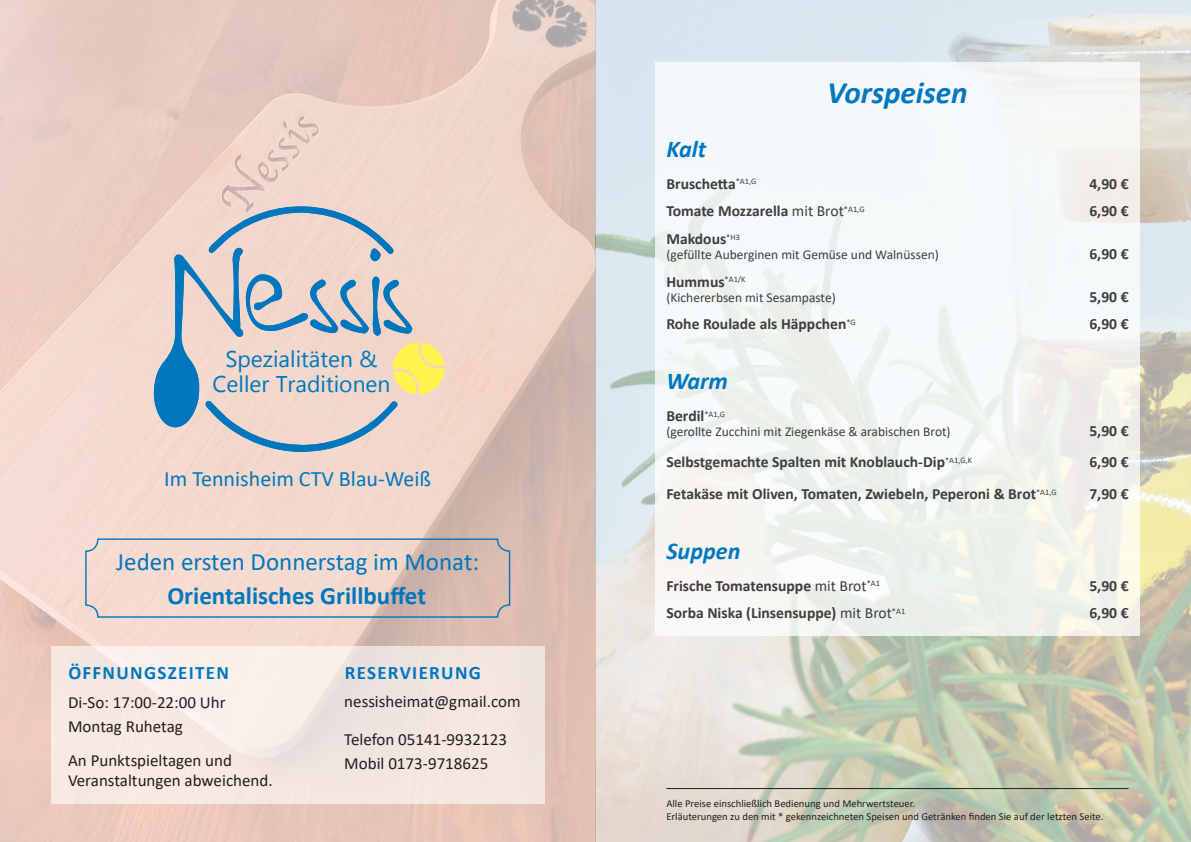
<style>
.page{position:relative;width:1191px;height:842px;background:#fff}
.page>*{position:absolute;margin:0;border:0;box-sizing:border-box;transform-origin:0 0}
.t1{font:italic 700 31.2px "Calibri";color:#0077bf}
.t2{font:25px "Calibri";color:#0077bf}
.t3{font:700 25px "Calibri";color:#0077bf}
.t4{font:italic 700 24.1px "Calibri";color:#0077bf}
.t5{font:22.8px/25.6px "Gadugi";color:#0077bf;text-align:center}
.t6{font:22px "Calibri";color:#0077bf}
.t7{font:700 19px "Calibri";letter-spacing:.07em;color:#0077bf}
.t8{font:17px/24.1px "Calibri";color:#231f20}
.t9{font:700 15.6px "Calibri";color:#3e3e3f}
.t10{font:13.5px "Calibri";color:#3e3e3f}
.t11{font:10.6px/12.8px "Calibri";color:#231f20}
.s1{font-weight:400}
</style>
<div class="page">
<img style="left:0;top:0;width:1191px;height:842px">
<svg style="left:154px;top:206px;width:291px;height:246px;background:#cfc9c6"></svg>
<div style="left:51px;top:647px;width:493px;height:157px;background:#f5e7e1"></div>
<hr style="left:666px;top:788px;width:462px;height:1px;background:#231f20">
<div style="left:655px;top:62px;width:485px;height:574px;background:linear-gradient(to right,#f4f7f7,#f3f4f1)"></div>
<div style="left:85px;top:538px;width:425px;height:80px;border:1px solid #0077bf;border-radius:12px"></div>
<h3 class="t5" style="left:212px;top:346px;width:179px">Spezialitäten &amp;<br>Celler Traditionen</h3>
<h3 class="t6" style="left:164px;top:464px;width:268px">Im Tennisheim CTV Blau-Weiß</h3>
<h2 class="t2" style="left:116px;top:545px;width:364px">Jeden ersten Donnerstag im Monat:</h2>
<h2 class="t3" style="left:167px;top:578px;width:260px">Orientalisches Grillbuffet</h2>
<p class="t7" style="left:68px;top:660px;width:162px">ÖFFNUNGSZEITEN</p>
<p class="t8" style="left:68px;top:689px;width:159px">Di-So: 17:00-22:00 Uhr<br>Montag Ruhetag</p>
<p class="t8" style="left:68px;top:750px;width:206px;line-height:20px">An Punktspieltagen und<br>Veranstaltungen abweichend.</p>
<p class="t7" style="left:345px;top:659px;width:138px">RESERVIERUNG</p>
<p class="t8" style="left:344px;top:689px;width:178px">nessisheimat@gmail.com</p>
<p class="t8" style="left:344px;top:727px;width:164px">Telefon 05141-9932123<br>Mobil 0173-9718625</p>
<h1 class="t1" style="left:827px;top:70px;width:142px">Vorspeisen</h1>
<h3 class="t4" style="left:666px;top:132px;width:41px">Kalt</h3>
<p class="t9" style="left:666px;top:172px;width:92px">Bruschetta<sup>*A1,G</sup></p>
<p class="t9" style="left:1089px;top:172px;width:41px">4,90 €</p>
<p class="t9" style="left:666px;top:200px;width:200px">Tomate Mozzarella <span class="s1">mit Brot</span><sup>*A1,G</sup></p>
<p class="t9" style="left:1089px;top:200px;width:41px">6,90 €</p>
<p class="t9" style="left:666px;top:228px;width:75px">Makdous<sup>*H3</sup></p>
<p class="t10" style="left:666px;top:245px;width:274px">(gefüllte Auberginen mit Gemüse und Walnüssen)</p>
<p class="t9" style="left:1089px;top:243px;width:41px">6,90 €</p>
<p class="t9" style="left:666px;top:270px;width:81px">Hummus<sup>*A1/K</sup></p>
<p class="t10" style="left:666px;top:288px;width:171px">(Kichererbsen mit Sesampaste)</p>
<p class="t9" style="left:1089px;top:285px;width:41px">5,90 €</p>
<p class="t9" style="left:666px;top:313px;width:191px">Rohe Roulade als Häppchen<sup>*G</sup></p>
<p class="t9" style="left:1089px;top:313px;width:41px">6,90 €</p>
<h3 class="t4" style="left:666px;top:364px;width:63px">Warm</h3>
<p class="t9" style="left:666px;top:405px;width:60px">Berdil<sup>*A1,G</sup></p>
<p class="t10" style="left:666px;top:422px;width:286px">(gerollte Zucchini mit Ziegenkäse &amp; arabischen Brot)</p>
<p class="t9" style="left:1089px;top:419px;width:41px">5,90 €</p>
<p class="t9" style="left:666px;top:451px;width:307px">Selbstgemachte Spalten mit Knoblauch-Dip<sup>*A1,G,K</sup></p>
<p class="t9" style="left:1089px;top:451px;width:41px">6,90 €</p>
<p class="t9" style="left:666px;top:483px;width:392px">Fetakäse mit Oliven, Tomaten, Zwiebeln, Peperoni &amp; Brot<sup>*A1,G</sup></p>
<p class="t9" style="left:1089px;top:483px;width:41px">7,90 €</p>
<h3 class="t4" style="left:666px;top:534px;width:75px">Suppen</h3>
<p class="t9" style="left:666px;top:574px;width:215px">Frische Tomatensuppe <span class="s1">mit Brot</span><sup>*A1</sup></p>
<p class="t9" style="left:1089px;top:574px;width:41px">5,90 €</p>
<p class="t9" style="left:666px;top:602px;width:240px">Sorba Niska (Linsensuppe) <span class="s1">mit Brot</span><sup>*A1</sup></p>
<p class="t9" style="left:1089px;top:602px;width:41px">6,90 €</p>
<p class="t11" style="left:666px;top:797px;width:439px">Alle Preise einschließlich Bedienung und Mehrwertsteuer.<br>Erläuterungen zu den mit * gekennzeichneten Speisen und Getränken finden Sie auf der letzten Seite.</p>
</div>
